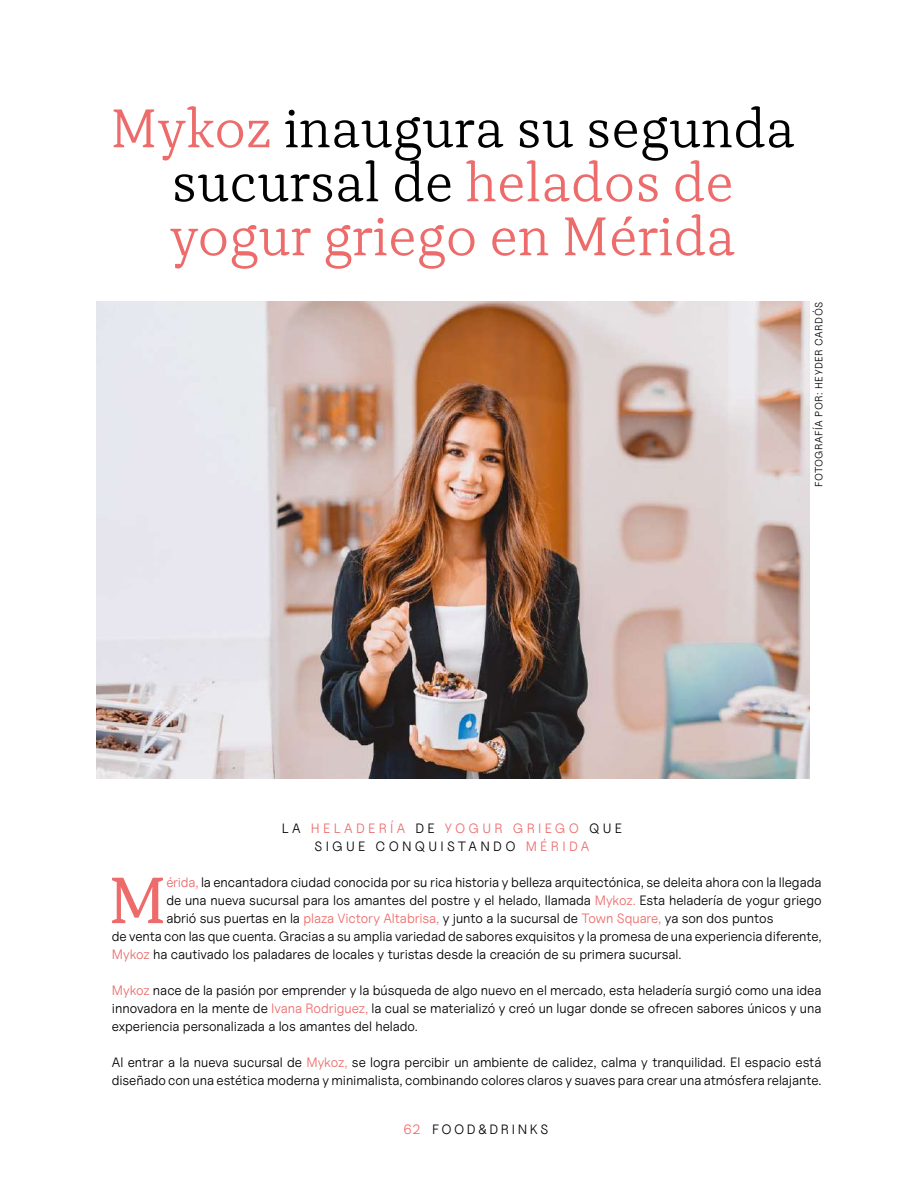
<style>
.page{position:relative;width:918px;height:1188px;background:#fff}
.page>*{position:absolute;margin:0;border:0;box-sizing:border-box;transform-origin:0 0}
.t1{font:64.95px "TT Tricks";color:#ed6b6a}
.t2{font:300 54px/54px "TT Tricks";color:#ed6b6a;text-align:center}
.t3{font:13.5px/18px "Uncut Sans Book";letter-spacing:-.005em;color:#000;text-align:justify}
.t4{font:13.5px/18px "Uncut Sans Book";letter-spacing:.245em;color:#ed6b6a;text-align:center}
.t5{font:13.5px "Uncut Sans Book";letter-spacing:.19em;color:#000}
.t6{font:10.5px "Uncut Sans Book";letter-spacing:.04em;color:#000}
.s1{color:#000}
.s2{color:#ed6b6a}
</style>
<div class="page">
<img style="left:97px;top:302px;width:713px;height:477px">
<h2 class="t2" style="left:110px;top:101px;width:686px">Mykoz <span class="s1">inaugura su segunda sucursal de</span> helados de yogur griego en Mérida</h2>
<p class="t6" style="left:812px;top:487px;width:187px;rotate:-90deg">FOTOGRAFÍA POR: HEYDER CARDÓS</p>
<p class="t4" style="left:282px;top:819px;width:342px"><span class="s1">LA</span> HELADERÍA <span class="s1">DE</span> YOGUR GRIEGO <span class="s1">QUE<br>SIGUE CONQUISTANDO</span> MÉRIDA</p>
<h1 class="t1" style="left:109px;top:860px;width:59px">M</h1>
<p class="t3" style="left:166px;top:873px;width:657px"><span class="s2">érida,</span> la encantadora ciudad conocida por su rica historia y belleza arquitectónica, se deleita ahora con la llegada</p>
<p class="t3" style="left:166px;top:891px;width:657px">de una nueva sucursal para los amantes del postre y el helado, llamada <span class="s2">Mykoz.</span> Esta heladería de yogur griego</p>
<p class="t3" style="left:166px;top:909px;width:609px">abrió sus puertas en la <span class="s2">plaza Victory Altabrisa,</span> y junto a la sucursal de <span class="s2">Town Square,</span> ya son dos puntos</p>
<p class="t3" style="left:112px;top:927px;width:711px">de venta con las que cuenta. Gracias a su amplia variedad de sabores exquisitos y la promesa de una experiencia diferente,</p>
<p class="t3" style="left:112px;top:945px;width:571px"><span class="s2">Mykoz</span> ha cautivado los paladares de locales y turistas desde la creación de su primera sucursal.</p>
<p class="t3" style="left:112px;top:981px;width:711px"><span class="s2">Mykoz</span> nace de la pasión por emprender y la búsqueda de algo nuevo en el mercado, esta heladería surgió como una idea innovadora en la mente de <span class="s2">Ivana Rodriguez,</span> la cual se materializó y creó un lugar donde se ofrecen sabores únicos y una experiencia personalizada a los amantes del helado.</p>
<p class="t3" style="left:112px;top:1053px;width:711px">Al entrar a la nueva sucursal de <span class="s2">Mykoz,</span> se logra percibir un ambiente de calidez, calma y tranquilidad. El espacio está diseñado con una estética moderna y minimalista, combinando colores claros y suaves para crear una atmósfera relajante.</p>
<p class="t5" style="left:403px;top:1121px;width:147px"><span class="s2">62</span> FOOD&amp;DRINKS</p>
</div>
